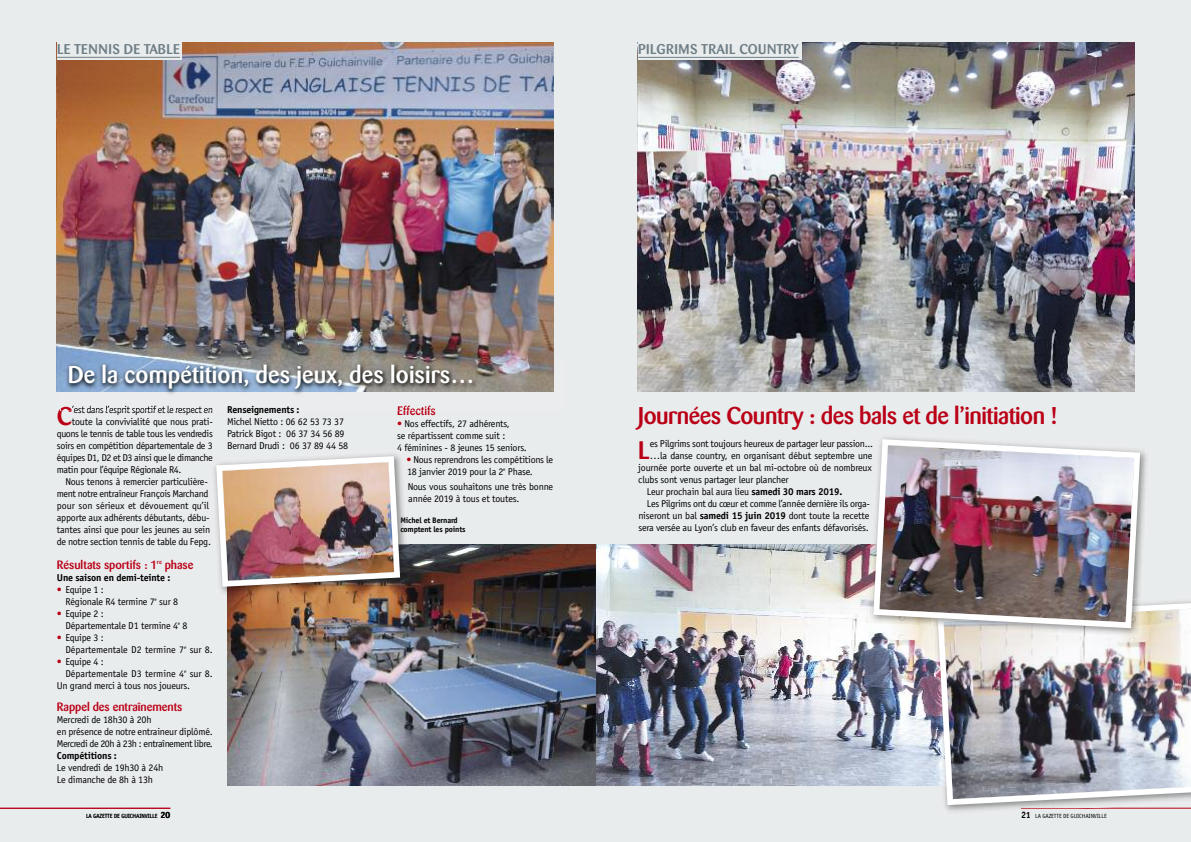
<style>
.page{position:relative;width:1191px;height:842px;background:#e9eced}
.page>*{position:absolute;margin:0;border:0;box-sizing:border-box;transform-origin:0 0}
.t1{font:500 25.1px "Barmeno";color:#ba0016}
.t2{font:500 24px "Barmeno";letter-spacing:-.02em;color:#ba0016}
.t3{font:500 24px "Barmeno";letter-spacing:.005em;color:#fff}
.t4{font:500 14px "Barmeno";letter-spacing:.025em;color:#6e7e85}
.t5{font:500 12px "Barmeno";letter-spacing:-.005em;color:#ba0016}
.t6{font:10px/12px "Officina Sans";letter-spacing:-.02em;color:#000}
.t7{font:10px/12px "Officina Sans";letter-spacing:-.04em;color:#000}
.t8{font:700 10px "Officina Sans";letter-spacing:-.02em;color:#000}
.t9{font:10px "Officina Sans";letter-spacing:-.02em;color:#000;scale:1.05 1}
.t10{font:10px "Officina Sans";color:#000}
.t11{font:700 8px/9px "Officina Sans";letter-spacing:-.02em;color:#000}
.t12{font:6px "Officina Sans";letter-spacing:-.02em;color:#000}
.s1{color:#ba0016}
.s2{font-weight:700}
.s3{font-weight:700;font-size:9px}
</style>
<div class="page">
<img style="left:57px;top:43px;width:496px;height:348px">
<img style="left:638px;top:43px;width:496px;height:349px">
<hr style="left:0;top:808px;width:170px;height:1px;background:#ba0016">
<img style="left:227px;top:544px;width:707px;height:242px">
<div style="left:638px;top:43px;width:163px;height:17px;background:#e9eced"></div>
<div style="left:57px;top:43px;width:124px;height:17px;background:#e9eced"></div>
<hr style="left:638px;top:57px;width:160px;height:1px;background:#6e7e85">
<img style="left:946px;top:808px;width:245px;height:4px">
<img style="left:1021px;top:808px;width:75px;height:1px">
<img style="left:931px;top:631px;width:3px;height:154px">
<img style="left:934px;top:601px;width:257px;height:207px">
<img style="left:1143px;top:452px;width:8px;height:157px">
<img style="left:866px;top:545px;width:4px;height:83px">
<img style="left:943px;top:631px;width:199px;height:8px">
<img style="left:870px;top:437px;width:273px;height:194px">
<img style="left:61px;top:358px;width:493px;height:53px">
<svg style="left:61px;top:407px;width:11px;height:4px"></svg>
<img style="left:72px;top:406px;width:140px;height:5px">
<img style="left:398px;top:406px;width:37px;height:5px">
<hr style="left:57px;top:57px;width:123px;height:1px;background:#6e7e85">
<img style="left:227px;top:545px;width:368px;height:240px">
<img style="left:222px;top:502px;width:187px;height:96px">
<img style="left:227px;top:545px;width:184px;height:52px">
<img style="left:209px;top:449px;width:194px;height:141px">
<h3 class="t4" style="left:57px;top:43px;width:124px">LE TENNIS DE TABLE</h3>
<h3 class="t4" style="left:638px;top:43px;width:162px">PILGRIMS TRAIL COUNTRY</h3>
<h2 class="t3" style="left:68px;top:365px;width:408px">De la compétition, des jeux, des loisirs…</h2>
<h1 class="t1" style="left:57px;top:406px;width:17px">C</h1>
<p class="t6" style="left:72px;top:404px;width:142px">’est dans l’esprit sportif et le respect en</p>
<p class="t6" style="left:72px;top:416px;width:142px">toute la convivialité que nous prati-</p>
<p class="t6" style="left:57px;top:428px;width:157px">quons le tennis de table tous les vendredis</p>
<p class="t6" style="left:57px;top:440px;width:157px">soirs en compétition départementale de 3</p>
<p class="t6" style="left:57px;top:452px;width:157px">équipes D1, D2 et D3 ainsi que le dimanche</p>
<p class="t6" style="left:57px;top:464px;width:126px">matin pour l’équipe Régionale R4.</p>
<p class="t6" style="left:65px;top:476px;width:144px">Nous tenons à remercier particulière-</p>
<p class="t6" style="left:57px;top:488px;width:153px">ment notre entraîneur François Mar chand</p>
<p class="t10" style="left:57px;top:502px;width:154px">pour son sérieux et dévouement qu’il</p>
<p class="t6" style="left:57px;top:512px;width:154px">apporte aux adhérents débutants, débu-</p>
<p class="t6" style="left:57px;top:524px;width:155px">tantes ainsi que pour les jeunes au sein</p>
<p class="t6" style="left:57px;top:536px;width:156px">de notre section tennis de table du Fepg.</p>
<p class="t5" style="left:57px;top:560px;width:138px">Résultats sportifs : 1<sup>re</sup> phase</p>
<p class="t8" style="left:57px;top:574px;width:115px">Une saison en demi-teinte :</p>
<p class="t6" style="left:65px;top:584px;width:114px;text-indent:-9px"><span class="s1">•</span> Equipe 1 :<br>Régionale R4 termine 7<sup>e</sup> sur 8</p>
<p class="t6" style="left:65px;top:608px;width:124px;text-indent:-9px"><span class="s1">•</span> Equipe 2 :<br>Départementale D1 termine 4<sup>e</sup> 8</p>
<p class="t6" style="left:65px;top:632px;width:149px;text-indent:-9px"><span class="s1">•</span> Equipe 3 :<br>Départementale D2 termine 7<sup>e</sup> sur 8.</p>
<p class="t6" style="left:57px;top:656px;width:48px"><span class="s1">•</span> Equipe 4 :</p>
<p class="t6" style="left:65px;top:668px;width:149px">Départementale D3 termine 4<sup>e</sup> sur 8.</p>
<p class="t6" style="left:57px;top:680px;width:135px">Un grand merci à tous nos joueurs.</p>
<p class="t5" style="left:57px;top:702px;width:127px">Rappel des entraînements</p>
<p class="t7" style="left:57px;top:714px;width:157px">Mercredi de 18h30 à 20h<br>en présence de notre entraineur diplômé.<br>Mercredi de 20h à 23h : entraînement libre.</p>
<p class="t8" style="left:57px;top:752px;width:61px">Compétitions :</p>
<p class="t6" style="left:57px;top:762px;width:108px">Le vendredi de 19h30 à 24h<br>Le dimanche de 8h à 13h</p>
<p class="t8" style="left:227px;top:406px;width:74px">Renseignements :</p>
<p class="t6" style="left:227px;top:416px;width:123px">Michel Nietto : 06 62 53 73 37<br>Patrick Bigot : 06 37 34 56 89<br>Bernard Drudi : 06 37 89 44 58</p>
<p class="t5" style="left:397px;top:406px;width:40px">Effectifs</p>
<p class="t6" style="left:397px;top:418px;width:131px"><span class="s1">•</span> Nos effectifs, 27 adhérents,<br>se répartissent comme suit :<br>4 féminines - 8 jeunes 15 seniors.</p>
<p class="t6" style="left:406px;top:454px;width:148px"><span class="s1">•</span> Nous reprendrons les compétitions le<br>18 janvier 2019 pour la 2<sup>e</sup> Phase.</p>
<p class="t6" style="left:408px;top:481px;width:147px">Nous vous souhaitons une très bonne année 2019 à tous et toutes.</p>
<p class="t11" style="left:400px;top:516px;width:67px">Michel et Bernard comptent les points</p>
<h2 class="t2" style="left:638px;top:406px;width:420px">Journées Country : des bals et de l’initiation !</h2>
<h1 class="t1" style="left:638px;top:440px;width:13px">L</h1>
<p class="t6" style="left:650px;top:438px;width:225px">es Pilgrims sont toujours heureux de partager leur passion...</p>
<p class="t9" style="left:649px;top:452px;width:214px">…la danse country, en organisant début septembre une</p>
<p class="t6" style="left:638px;top:462px;width:235px">journée porte ouverte et un bal mi-octobre où de nombreux</p>
<p class="t6" style="left:638px;top:474px;width:152px">clubs sont venus partager leur plancher</p>
<p class="t6" style="left:647px;top:486px;width:197px">Leur prochain bal aura lieu <span class="s2">samedi 30 mars 2019.</span></p>
<p class="t6" style="left:647px;top:498px;width:224px">Les Pilgrims ont du cœur et comme l’année dernière ils orga-</p>
<p class="t6" style="left:638px;top:510px;width:232px">niseront un bal <span class="s2">samedi 15 juin 2019</span> dont toute la recette</p>
<p class="t6" style="left:638px;top:522px;width:232px">sera versée au Lyon’s club en faveur des enfants défavorisés.</p>
<p class="t12" style="left:86px;top:813px;width:86px">LA GAZETTE DE GUICHAINVILLE <span class="s3">20</span></p>
<p class="t12" style="left:1021px;top:813px;width:87px"><span class="s3">21</span> LA GAZETTE DE GUICHAINVILLE</p>
</div>
